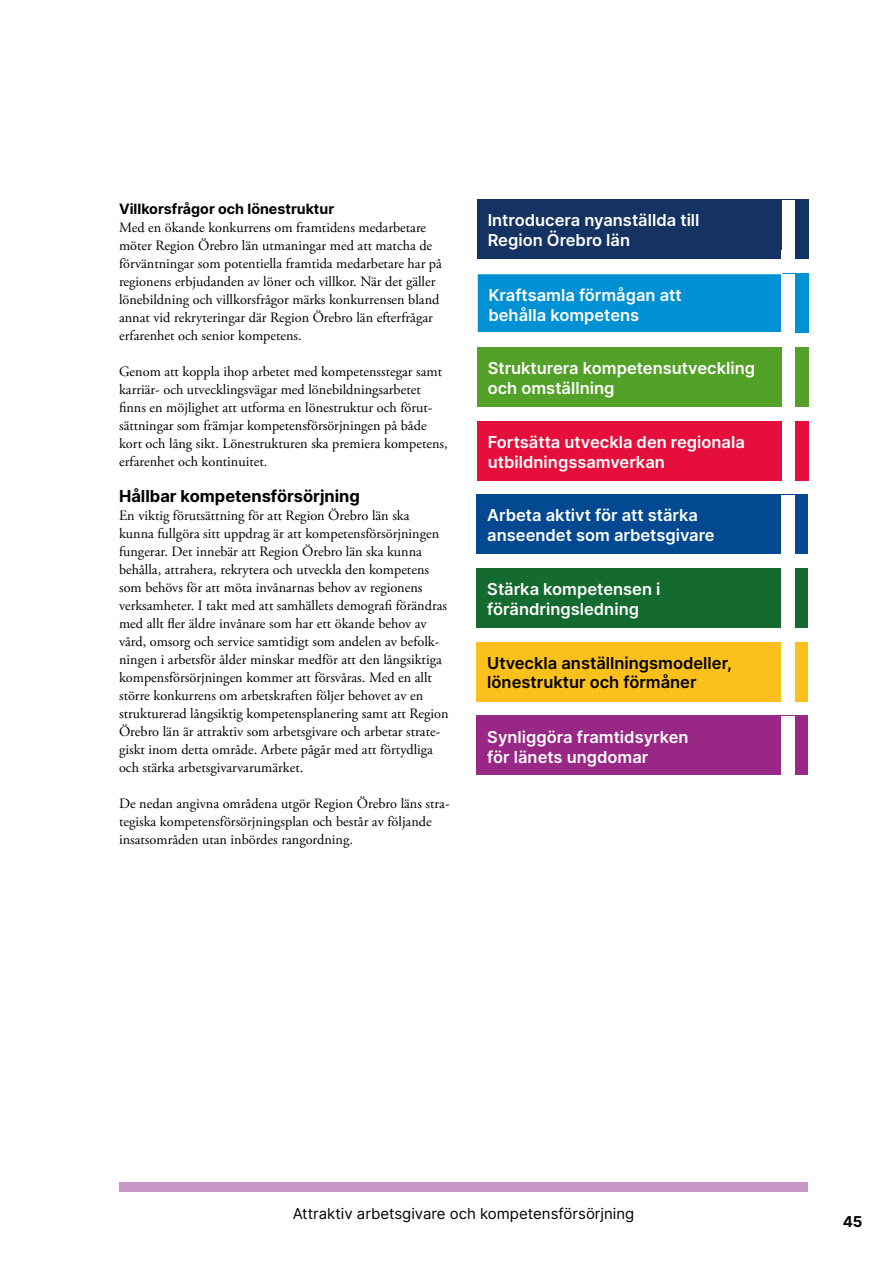
<style>
.page{position:relative;width:893px;height:1263px;background:#fff}
.page>*{position:absolute;margin:0;border:0;box-sizing:border-box;transform-origin:0 0}
.Text_i_rutor{font:600 16.5px/19.8px "Inter";color:#fff}
.Text_i_rutor-2{font:600 16.5px/19.8px "Inter";color:#000}
.Rubrik_2{font:700 16.5px "Inter";color:#000}
.t1{font:15px "Inter";color:#000}
.t2{font:700 15px "Inter";color:#000}
.Brödtext_9_5_12{font:14.25px/18px "Adobe Garamond Pro";color:#000}
.Rubrik_3{font:700 14.25px "Inter";color:#000}
</style>
<div class="page">
<div style="left:119px;top:1183px;width:689px;height:9px;background:#c897c5"></div>
<div style="left:477px;top:200px;width:331px;height:59px;background:#143362"></div>
<div style="left:782px;top:200px;width:13px;height:60px;background:#fff"></div>
<div style="left:477px;top:274px;width:331px;height:59px;background:#0090d4"></div>
<div style="left:782px;top:274px;width:13px;height:59px;background:#fff"></div>
<div style="left:476px;top:273px;width:306px;height:60px;border:2px solid #fff"></div>
<div style="left:477px;top:347px;width:331px;height:59px;background:#53a128"></div>
<div style="left:782px;top:347px;width:13px;height:60px;background:#fff"></div>
<div style="left:477px;top:421px;width:331px;height:59px;background:#e60f3b"></div>
<div style="left:782px;top:421px;width:13px;height:60px;background:#fff"></div>
<div style="left:477px;top:422px;width:305px;height:59px;background:#e60f3b"></div>
<div style="left:477px;top:495px;width:331px;height:59px;background:#034890"></div>
<div style="left:781px;top:495px;width:13px;height:59px;background:#fff"></div>
<div style="left:477px;top:568px;width:331px;height:59px;background:#146a2f"></div>
<div style="left:781px;top:568px;width:13px;height:60px;background:#fff"></div>
<div style="left:477px;top:642px;width:331px;height:59px;background:#fcc01a"></div>
<div style="left:781px;top:642px;width:13px;height:60px;background:#fff"></div>
<div style="left:477px;top:716px;width:331px;height:59px;background:#992785"></div>
<div style="left:781px;top:716px;width:13px;height:60px;background:#fff"></div>
<h3 class="Rubrik_3" style="left:119px;top:198px;width:217px">Villkorsfrågor och lönestruktur</h3>
<p class="Brödtext_9_5_12" style="left:119px;top:219px;width:324px">Med en ökande konkurrens om framtidens medarbetare möter Region Örebro län utmaningar med att matcha de förväntningar som potentiella framtida medarbetare har på regionens erbjudanden av löner och villkor. När det gäller lönebildning och villkorsfrågor märks konkurrensen bland annat vid rekryteringar där Region Örebro län efterfrågar erfarenhet och senior kompetens.</p>
<p class="Brödtext_9_5_12" style="left:119px;top:363px;width:330px">Genom att koppla ihop arbetet med kompetensstegar samt karriär- och utvecklingsvägar med lönebildningsarbetet finns en möjlighet att utforma en lönestruktur och förut&shy;sättningar som främjar kompetensförsörjningen på både kort och lång sikt. Lönestrukturen ska premiera kompetens, erfarenhet och kontinuitet.</p>
<h2 class="Rubrik_2" style="left:119px;top:483px;width:242px">Hållbar kompetensförsörjning</h2>
<p class="Brödtext_9_5_12" style="left:119px;top:507px;width:331px">En viktig förutsättning för att Region Örebro län ska<br>kunna fullgöra sitt uppdrag är att kompetensförsörjningen fungerar. Det innebär att Region Örebro län ska kunna behålla, attrahera, rekrytera och utveckla den kompetens som behövs för att möta invånarnas behov av regionens verksamheter. I takt med att samhällets demografi förändras med allt fler äldre invånare som har ett ökande behov av vård, omsorg och service samtidigt som andelen av befolk&shy;ningen i arbetsför ålder minskar medför att den långsiktiga kompensförsörjningen kommer att försvåras. Med en allt större konkurrens om arbetskraften följer behovet av en strukturerad långsiktig kompetensplanering samt att Region Örebro län är attraktiv som arbetsgivare och arbetar strate&shy;giskt inom detta område. Arbete pågår med att förtydliga och stärka arbetsgivarvarumärket.</p>
<p class="Brödtext_9_5_12" style="left:119px;top:795px;width:332px">De nedan angivna områdena utgör Region Örebro läns stra&shy;tegiska kompetensförsörjningsplan och består av följande insatsområden utan inbördes rangordning.</p>
<p class="Text_i_rutor" style="left:488px;top:210px;width:213px">Introducera nyanställda till<br>Region Örebro län</p>
<p class="Text_i_rutor" style="left:488px;top:284px;width:195px">Kraftsamla förmågan att behålla kompetens</p>
<p class="Text_i_rutor" style="left:488px;top:357px;width:269px">Strukturera kompetensutveckling och omställning</p>
<p class="Text_i_rutor" style="left:488px;top:432px;width:259px">Fortsätta utveckla den regionala utbildningssamverkan</p>
<p class="Text_i_rutor" style="left:487px;top:505px;width:229px">Arbeta aktivt för att stärka anseendet som arbetsgivare</p>
<p class="Text_i_rutor" style="left:487px;top:578px;width:175px">Stärka kompetensen i förändringsledning</p>
<p class="Text_i_rutor-2" style="left:487px;top:652px;width:246px">Utveckla anställningsmodeller, lönestruktur och förmåner</p>
<p class="Text_i_rutor" style="left:487px;top:727px;width:203px">Synliggöra framtidsyrken för länets ungdomar</p>
<p class="t1" style="left:293px;top:1202px;width:343px">Attraktiv arbetsgivare och kompetensförsörjning</p>
<p class="t2" style="left:843px;top:1210px;width:21px">45</p>
</div>
